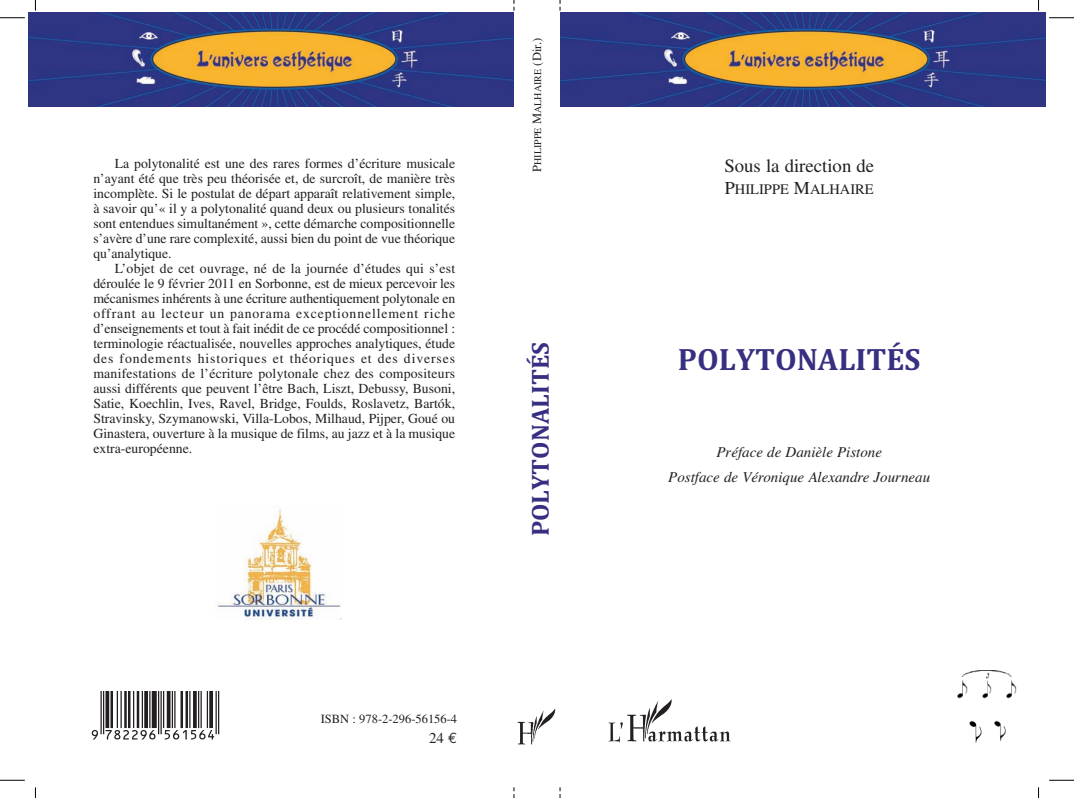
<style>
.page{position:relative;width:1074px;height:798px;background:#fff}
.page>*{position:absolute;margin:0;border:0;box-sizing:border-box;transform-origin:0 0}
.t1{font:700 31.25px "Cambria";color:#372f81}
.t2{font:700 25px "Cambria";color:#372f81}
.t3{font:18.75px "Times";color:#231f20}
.t4{font:italic 15px/25px "Times";color:#231f20;text-align:center}
.t5{font:15px "Times";color:#231f20}
.t6{font:14.5px "Times";color:#231f20}
.t7{font:13.75px/15px "Times";letter-spacing:-.005em;color:#231f20;text-align:justify}
.t8{font:12.5px "Times";color:#231f20}
.t9{font:10px "Times";color:#231f20}
.s1{font-size:12.5px}
.s2{font-family:"Euro Mono"}
.s3{font-size:18.12px}
</style>
<div class="page">
<img style="left:560px;top:12px;width:485px;height:94px">
<svg style="left:0;top:18px;width:25px;height:1px"></svg>
<svg style="left:1049px;top:18px;width:25px;height:1px"></svg>
<svg style="left:1049px;top:779px;width:25px;height:1px"></svg>
<svg style="left:0;top:779px;width:25px;height:1px"></svg>
<img style="left:517px;top:708px;width:39px;height:35px">
<svg style="left:92px;top:691px;width:127px;height:48px"></svg>
<img style="left:608px;top:699px;width:123px;height:44px">
<img style="left:28px;top:12px;width:486px;height:94px">
<img style="left:957px;top:670px;width:60px;height:29px">
<img style="left:969px;top:721px;width:13px;height:21px">
<img style="left:994px;top:720px;width:12px;height:21px">
<img style="left:216px;top:508px;width:125px;height:111px">
<p class="t7" style="left:93px;top:157px;width:363px;text-indent:21px">La polytonalité est une des rares formes d’écriture musicale n’ayant été que très peu théorisée et, de surcroît, de manière très incomplète. Si le postulat de départ apparaît relativement simple, à savoir qu’« il y a polytonalité quand deux ou plusieurs tonalités sont entendues simultanément », cette démarche compositionnelle s’avère d’une rare complexité, aussi bien du point de vue théorique qu’analytique.</p>
<p class="t7" style="left:93px;top:262px;width:363px;text-indent:21px">L’objet de cet ouvrage, né de la journée d’études qui s’est déroulée le 9 février 2011 en Sorbonne, est de mieux percevoir les mécanismes inhérents à une écriture authentiquement polytonale en offrant au lecteur un panorama exceptionnellement riche d’enseignements et tout à fait inédit de ce procédé compositionnel : terminologie réactualisée, nouvelles approches analytiques, étude des fondements historiques et théoriques et des diverses manifestations de l’écriture polytonale chez des compositeurs aussi différents que peuvent l’être Bach, Liszt, Debussy, Busoni, Satie, Koechlin, Ives, Ravel, Bridge, Foulds, Roslavetz, Bartók, Stravinsky, Szymanowski, Villa-Lobos, Milhaud, Pijper, Goué ou Ginastera, ouverture à la musique de films, au jazz et à la musique extra-européenne.</p>
<p class="t9" style="left:534px;top:172px;width:135px;rotate:-90deg"><span class="s1">P</span>HILIPPE <span class="s1">M</span>ALHAIRE <span class="s1">(Dir.)</span></p>
<h2 class="t2" style="left:525px;top:536px;width:195px;rotate:-90deg">POLYTONALITÉS</h2>
<p class="t8" style="left:321px;top:713px;width:138px">ISBN : 978-2-296-56156-4</p>
<p class="t5" style="left:429px;top:732px;width:30px">24 <span class="s2">€</span></p>
<h3 class="t3" style="left:724px;top:159px;width:151px">Sous la direction de</h3>
<p class="t6" style="left:725px;top:184px;width:150px"><span class="s3">P</span>HILIPPE <span class="s3">M</span>ALHAIRE</p>
<h1 class="t1" style="left:678px;top:340px;width:244px">POLYTONALITÉS</h1>
<p class="t4" style="left:668px;top:439px;width:263px">Préface de Danièle Pistone<br>Postface de Véronique Alexandre Journeau</p>
</div>
